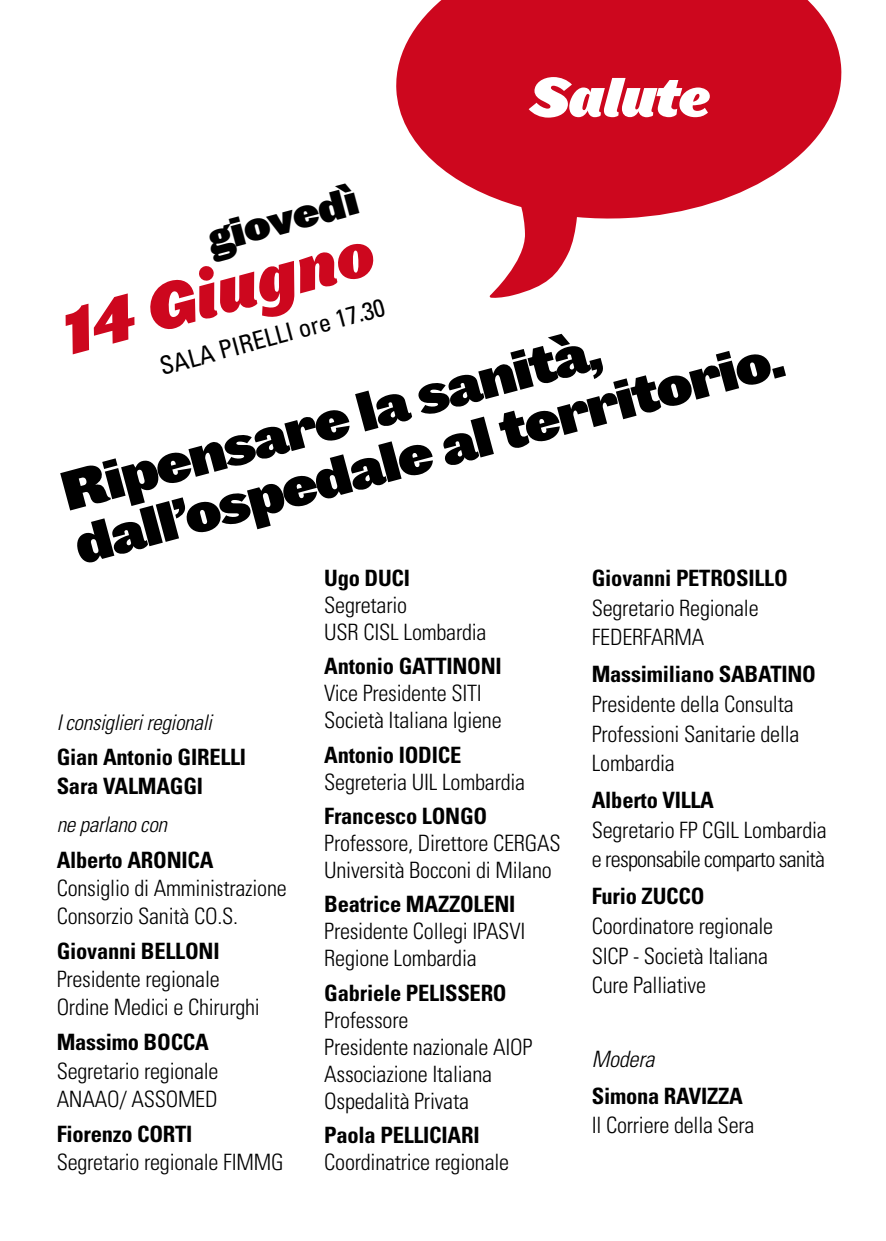
<style>
.page{position:relative;width:886px;height:1241px;background:#fff}
.page>*{position:absolute;margin:0;border:0;box-sizing:border-box;transform-origin:0 0}
.t1{font:60.75px "Leviathan HTF Black Italic";color:#cd071e}
.t2{font:52.5px/55px "Leviathan HTF Black";color:#000}
.t3{font:52.5px "Leviathan HTF Black Italic";letter-spacing:-.02em;color:#fff}
.t4{font:38.75px "Leviathan HTF Black";color:#000}
.t5{font:condensed 25px "Univers";color:#000}
.t6{font:300 condensed 22.5px/27px "Univers";letter-spacing:-.01em;color:#000}
.t7{font:700 condensed 22.5px/28px "Univers";letter-spacing:-.01em;color:#000}
.t8{font:300 condensed 22.5px/29.8px "Univers";letter-spacing:-.035em;color:#000}
.t9{font:italic 300 condensed 22.5px "Univers";letter-spacing:-.01em;color:#000}
.t10{font:italic 300 condensed 21.5px "Univers";letter-spacing:-.015em;color:#000}
</style>
<div class="page">
<svg style="left:396px;top:0;width:446px;height:298px;fill:#cd071e"></svg>
<h2 class="t3" style="left:529px;top:62px;width:182px">Salute</h2>
<h3 class="t4" style="left:202px;top:215px;width:155px;rotate:-15deg">giovedì</h3>
<h1 class="t1" style="left:52px;top:294px;width:322px;rotate:-15deg">14 Giugno</h1>
<p class="t5" style="left:156px;top:351px;width:233px;rotate:-15deg">SALA PIRELLI ore 17.30</p>
<h2 class="t2" style="left:55px;top:466px;width:733px;rotate:-15deg">Ripensare la sanità, dall’ospedale al territorio.</h2>
<p class="t10" style="left:57px;top:709px;width:157px">I consiglieri regionali</p>
<p class="t7" style="left:57px;top:743px;width:191px">Gian Antonio GIRELLI<br>Sara VALMAGGI</p>
<p class="t10" style="left:57px;top:811px;width:112px">ne parlano con</p>
<p class="t7" style="left:57px;top:845px;width:158px">Alberto ARONICA</p>
<p class="t6" style="left:57px;top:873px;width:232px;line-height:28px">Consiglio di Amministrazione<br>Consorzio Sanità CO.S.</p>
<p class="t7" style="left:57px;top:936px;width:164px">Giovanni BELLONI</p>
<p class="t6" style="left:57px;top:965px;width:205px;line-height:28px">Presidente regionale<br>Ordine Medici e Chirurghi</p>
<p class="t7" style="left:57px;top:1028px;width:154px">Massimo BOCCA</p>
<p class="t6" style="left:57px;top:1056px;width:163px;line-height:28px">Segretario regionale<br>ANAAO/ ASSOMED</p>
<p class="t7" style="left:57px;top:1119px;width:137px">Fiorenzo CORTI</p>
<p class="t6" style="left:57px;top:1148px;width:228px">Segretario regionale FIMMG</p>
<p class="t7" style="left:324px;top:563px;width:87px">Ugo DUCI</p>
<p class="t6" style="left:324px;top:591px;width:164px">Segretario<br>USR CISL Lombardia</p>
<p class="t7" style="left:324px;top:652px;width:179px">Antonio GATTINONI</p>
<p class="t6" style="left:324px;top:679px;width:179px">Vice Presidente SITI<br>Società Italiana Igiene</p>
<p class="t7" style="left:324px;top:740px;width:139px">Antonio IODICE</p>
<p class="t6" style="left:324px;top:768px;width:202px">Segreteria UIL Lombardia</p>
<p class="t7" style="left:324px;top:801px;width:165px">Francesco LONGO</p>
<p class="t6" style="left:324px;top:829px;width:238px">Professore, Direttore CERGAS<br>Università Bocconi di Milano</p>
<p class="t7" style="left:324px;top:890px;width:193px">Beatrice MAZZOLENI</p>
<p class="t6" style="left:324px;top:917px;width:203px">Presidente Collegi IPASVI<br>Regione Lombardia</p>
<p class="t7" style="left:324px;top:978px;width:184px">Gabriele PELISSERO</p>
<p class="t6" style="left:324px;top:1006px;width:210px">Professore<br>Presidente nazionale AIOP<br>Associazione Italiana<br>Ospedalità Privata</p>
<p class="t7" style="left:324px;top:1120px;width:157px">Paola PELLICIARI</p>
<p class="t6" style="left:324px;top:1148px;width:186px">Coordinatrice regionale</p>
<p class="t7" style="left:592px;top:564px;width:197px">Giovanni PETROSILLO</p>
<p class="t6" style="left:592px;top:593px;width:168px;line-height:29.8px">Segretario Regionale<br>FEDERFARMA</p>
<p class="t7" style="left:592px;top:660px;width:226px">Massimiliano SABATINO</p>
<p class="t6" style="left:592px;top:689px;width:209px;line-height:29.8px">Presidente della Consulta<br>Professioni Sanitarie della<br>Lombardia</p>
<p class="t7" style="left:592px;top:785px;width:124px">Alberto VILLA</p>
<p class="t8" style="left:592px;top:814px;width:237px">Segretario FP CGIL Lombardia e responsabile comparto sanità</p>
<p class="t7" style="left:592px;top:882px;width:114px">Furio ZUCCO</p>
<p class="t6" style="left:592px;top:911px;width:183px;line-height:29.8px">Coordinatore regionale<br>SICP - Società Italiana<br>Cure Palliative</p>
<p class="t9" style="left:592px;top:1045px;width:64px">Modera</p>
<p class="t7" style="left:592px;top:1081px;width:153px">Simona RAVIZZA</p>
<p class="t6" style="left:592px;top:1111px;width:164px">Il Corriere della Sera</p>
</div>
